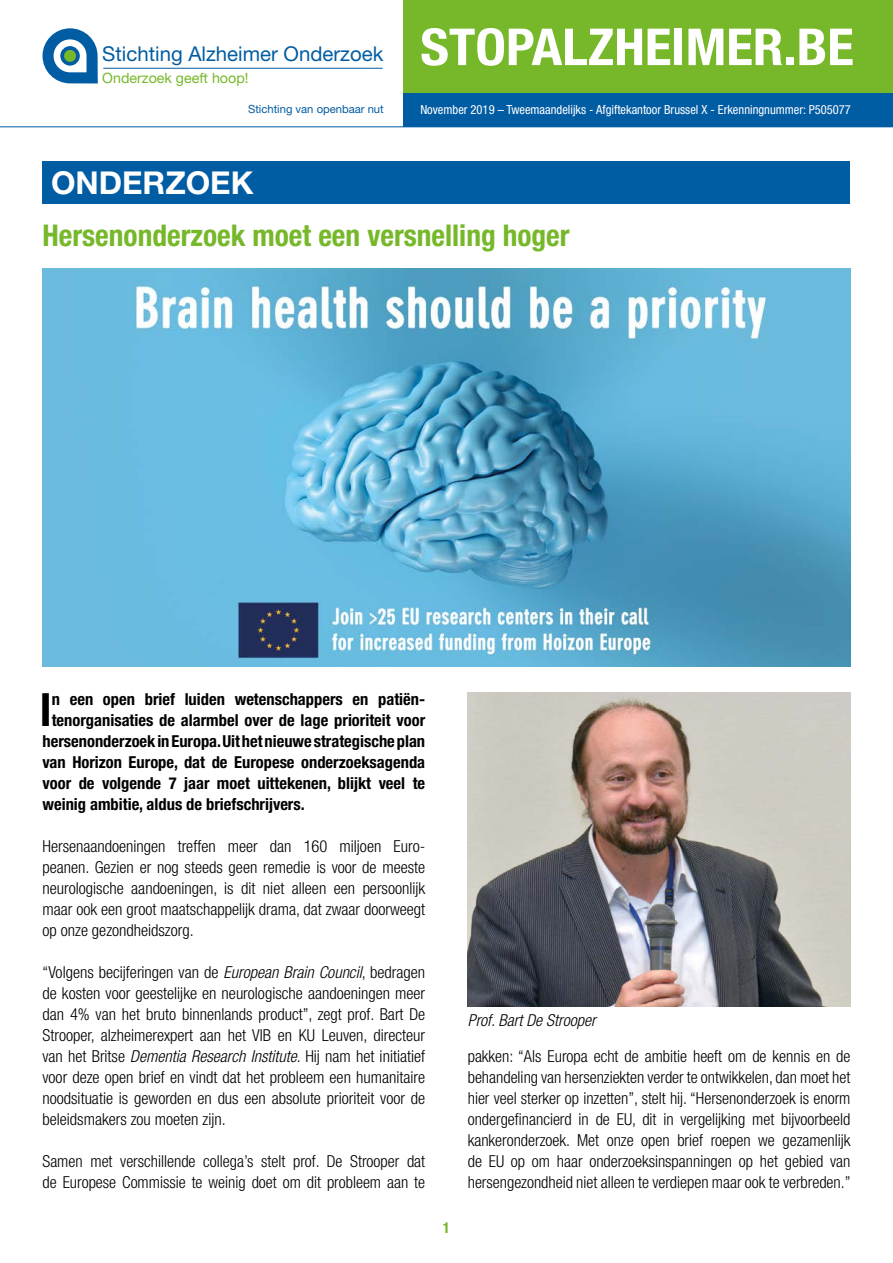
<style>
.page{position:relative;width:893px;height:1263px;background:#fff}
.page>*{position:absolute;margin:0;border:0;box-sizing:border-box;transform-origin:0 0}
.t1{font:700 condensed 51px "Helvetica Neue";color:#fff;scale:1.08 1}
.t2{font:700 condensed 45.9px "Helvetica Neue";color:#000}
.t3{font:700 31.5px "Helvetica Neue";color:#fff}
.t4{font:700 condensed 30px "Helvetica Neue";color:#76b82a}
.t5{font:20.4px "Helvetica Neue";color:#005ca3}
.t6{font:300 condensed 16.5px/21px "Helvetica Neue";color:#000;text-align:justify}
.t7{font:700 condensed 16.5px "Helvetica Neue";color:#000}
.t8{font:italic 300 condensed 16.5px "Helvetica Neue";color:#000}
.t9{font:700 condensed 15px "Helvetica Neue";color:#76b82a}
.t10{font:14.25px "Helvetica Neue";color:#76b82a}
.t11{font:condensed 12.6px "Helvetica Neue";color:#fff}
.t12{font:11.25px "Helvetica Neue";color:#005ca3}
.s1{font-style:italic}
</style>
<div class="page">
<hr style="left:0;top:126px;width:893px;height:1px;background:#005ca3">
<div style="left:404px;top:93px;width:489px;height:34px;background:#005ca3"></div>
<div style="left:404px;top:0;width:489px;height:93px;background:#76b82a"></div>
<svg style="left:43px;top:28px;width:55px;height:56px"></svg>
<svg style="left:60px;top:46px;width:20px;height:20px"></svg>
<div style="left:64px;top:50px;width:12px;height:12px;background:#76b82a;border-radius:50%"></div>
<hr style="left:103px;top:68px;width:280px;height:1px;background:#005ca3">
<div style="left:43px;top:162px;width:807px;height:42px;background:#005ca3"></div>
<img style="left:43px;top:269px;width:807px;height:397px">
<img style="left:468px;top:693px;width:382px;height:313px">
<p class="t5" style="left:102px;top:41px;width:282px">Stichting Alzheimer Onderzoek</p>
<p class="t10" style="left:102px;top:70px;width:148px">Onderzoek geeft hoop!</p>
<h1 class="t1" style="left:420px;top:16px;width:403px">STOPALZHEIMER.BE</h1>
<p class="t12" style="left:248px;top:103px;width:137px">Stichting van openbaar nut</p>
<p class="t11" style="left:420px;top:102px;width:432px">November 2019 – Tweemaandelijks - Afgiftekantoor Brussel X - Erkenningnummer: P505077</p>
<h3 class="t3" style="left:51px;top:164px;width:204px">ONDERZOEK</h3>
<h3 class="t4" style="left:43px;top:217px;width:529px">Hersenonderzoek moet een versnelling hoger</h3>
<h2 class="t2" style="left:40px;top:681px;width:13px">I</h2>
<p class="t7" style="left:52px;top:689px;width:375px">n een open brief luiden wetenschappers en patiën-</p>
<p class="t7" style="left:52px;top:710px;width:375px">tenorganisaties de alarmbel over de lage prioriteit voor</p>
<p class="t7" style="left:43px;top:731px;width:384px">hersenonderzoek in Europa. Uit het nieuwe strategische plan</p>
<p class="t7" style="left:43px;top:752px;width:384px">van Horizon Europe, dat de Europese onderzoeksagenda</p>
<p class="t7" style="left:43px;top:773px;width:384px">voor de volgende 7 jaar moet uittekenen, blijkt veel te</p>
<p class="t7" style="left:43px;top:794px;width:264px">weinig ambitie, aldus de briefschrijvers.</p>
<p class="t6" style="left:43px;top:835px;width:384px">Hersenaandoeningen treffen meer dan 160 miljoen Euro&shy;peanen. Gezien er nog steeds geen remedie is voor de meeste neurologische aandoeningen, is dit niet alleen een persoonlijk maar ook een groot maatschappelijk drama, dat zwaar doorweegt op onze gezondheidszorg.</p>
<p class="t6" style="left:43px;top:961px;width:384px">“Volgens becijferingen van de <span class="s1">European Brain Council</span>, bedragen de kosten voor geestelijke en neurologische aandoeningen meer dan 4% van het bruto binnenlands product”, zegt prof. Bart De Strooper, alzheimerexpert aan het VIB en KU Leuven, directeur van het Britse <span class="s1">Dementia Research Institute</span>. Hij nam het initiatief voor deze open brief en vindt dat het probleem een humanitaire noodsituatie is geworden en dus een absolute prioriteit voor de beleidsmakers zou moeten zijn.</p>
<p class="t6" style="left:43px;top:1150px;width:384px">Samen met verschillende collega’s stelt prof. De Strooper dat de Europese Commissie te weinig doet om dit probleem aan te</p>
<p class="t9" style="left:443px;top:1218px;width:9px">1</p>
<p class="t8" style="left:468px;top:1010px;width:129px">Prof. Bart De Strooper</p>
<p class="t6" style="left:468px;top:1045px;width:384px">pakken: “Als Europa echt de ambitie heeft om de kennis en de behandeling van hersenziekten verder te ontwikkelen, dan moet het hier veel sterker op inzetten”, stelt hij. “Hersenonderzoek is enorm ondergefinancierd in de EU, dit in vergelijking met bijvoorbeeld kankeronderzoek. Met onze open brief roepen we gezamenlijk de EU op om haar onderzoeksinspanningen op het gebied van hersengezondheid niet alleen te verdiepen maar ook te verbreden.”</p>
</div>
